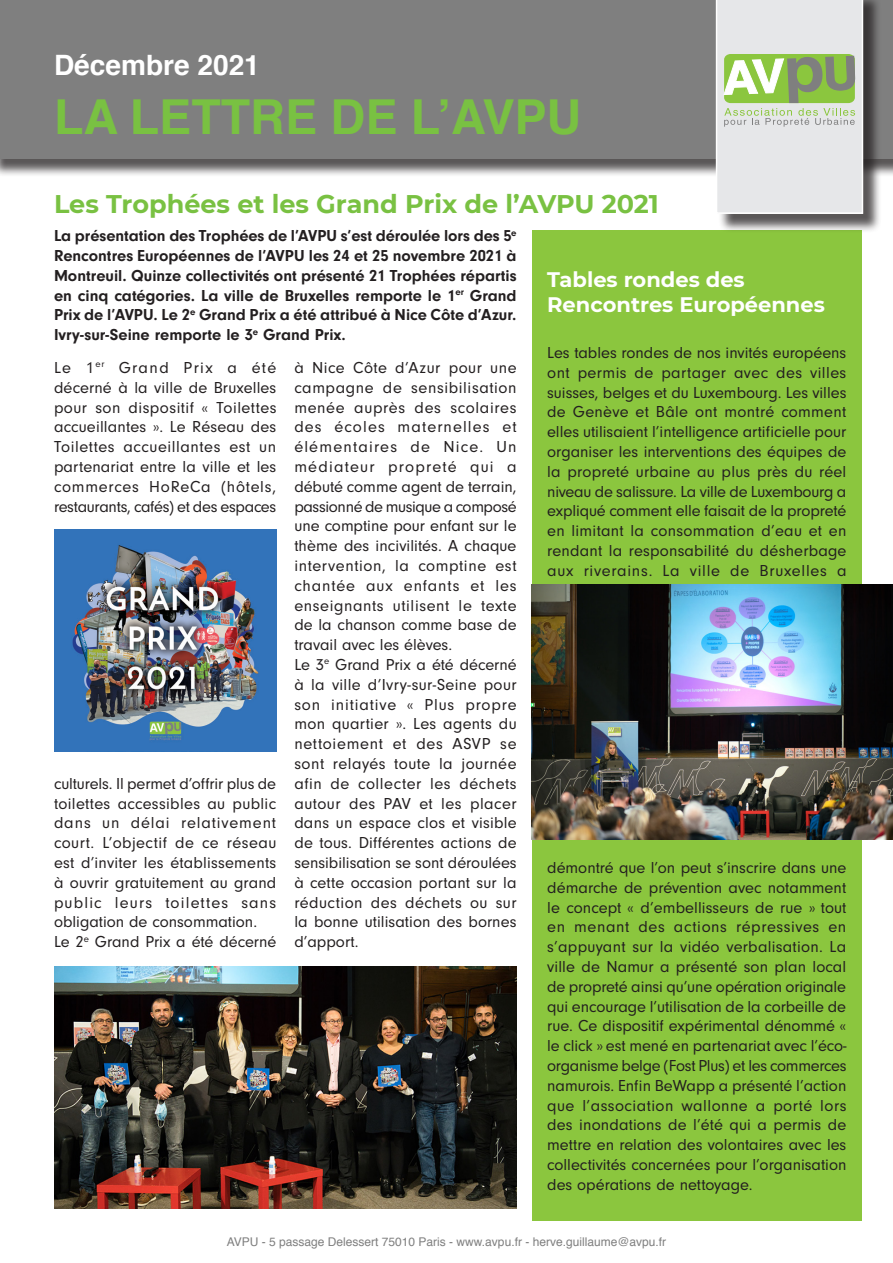
<style>
.page{position:relative;width:893px;height:1263px;background:#fff}
.page>*{position:absolute;margin:0;border:0;box-sizing:border-box;transform-origin:0 0}
.t1{font:700 48.15px "Helvetica";color:#79c142}
.t2{font:700 28.05px "Helvetica";color:#fff}
.t3{font:700 25.5px "Montserrat";color:#79c142}
.t4{font:700 21px "Montserrat";color:#fff}
.t5{font:16.5px/19.8px "Neuzeit Gro";color:#231f20;text-align:justify}
.t6{font:700 16.5px/19.8px "Neuzeit Gro";color:#231f20;text-align:justify}
.t7{font:12px "Helvetica";color:#7f7f7f}
</style>
<div class="page">
<div style="left:532px;top:230px;width:330px;height:990px;background:#8bc63e"></div>
<div style="left:0;top:0;width:893px;height:177px;background:#231f20;opacity:.75"></div>
<div style="left:0;top:0;width:893px;height:159px;background:#7f7f7f"></div>
<div style="left:718px;top:0;width:164px;height:233px;background:#231f20;opacity:.75"></div>
<svg style="left:716px;top:0;width:147px;height:214px;background:#d7dfd0"></svg>
<img style="left:54px;top:529px;width:222px;height:223px">
<img style="left:54px;top:967px;width:463px;height:242px">
<img style="left:532px;top:585px;width:361px;height:255px">
<p class="t2" style="left:54px;top:43px;width:207px">Décembre 2021</p>
<p class="t1" style="left:54px;top:78px;width:529px">LA LETTRE DE L’AVPU</p>
<p class="t3" style="left:54px;top:186px;width:606px">Les Trophées et les Grand Prix de l’AVPU 2021</p>
<p class="t6" style="left:54px;top:226px;width:464px">La présentation des Trophées de l’AVPU s’est déroulée lors des 5<sup>e </sup>Rencontres Européennes de l’AVPU les 24 et 25 novembre 2021 à Montreuil. Quinze collectivités ont présenté 21 Trophées répartis en cinq catégories. La ville de Bruxelles remporte le 1<sup>er</sup> Grand Prix de l’AVPU. Le 2<sup>e</sup> Grand Prix a été attribué à Nice Côte d’Azur.<br>Ivry-sur-Seine remporte le 3<sup>e</sup> Grand Prix.</p>
<p class="t5" style="left:54px;top:358px;width:224px">Le 1<sup>er</sup> Grand Prix a été décerné à la ville de Bruxelles pour son dispositif « Toilettes accueillantes ». Le Réseau des Toilettes accueillantes est un partenariat entre la ville et les commerces HoReCa (hôtels, restaurants, cafés) et des espaces</p>
<p class="t5" style="left:54px;top:774px;width:224px">culturels. Il permet d’offrir plus de toilettes accessibles au public dans un délai relativement court. L’objectif de ce réseau est d’inviter les établissements à ouvrir gratuitement au grand public leurs toilettes sans obligation de consommation.</p>
<p class="t5" style="left:54px;top:932px;width:224px">Le 2<sup>e</sup> Grand Prix a été décerné</p>
<p class="t5" style="left:294px;top:358px;width:224px">à Nice Côte d’Azur pour une campagne de sensibilisation menée auprès des scolaires des écoles maternelles et élémentaires de Nice. Un médiateur propreté qui a débuté comme agent de terrain, passionné de musique a composé une comptine pour enfant sur le thème des incivilités. A chaque intervention, la comptine est chantée aux enfants et les enseignants utilisent le texte de la chanson comme base de travail avec les élèves.</p>
<p class="t5" style="left:294px;top:655px;width:224px">Le 3<sup>e</sup> Grand Prix a été décerné à la ville d’Ivry-sur-Seine pour son initiative « Plus propre mon quartier ». Les agents du nettoiement et des ASVP se sont relayés toute la journée afin de collecter les déchets autour des PAV et les placer dans un espace clos et visible de tous. Différentes actions de sensibilisation se sont déroulées à cette occasion portant sur la réduction des déchets ou sur la bonne utilisation des bornes d’apport.</p>
<p class="t4" style="left:547px;top:264px;width:199px">Tables rondes des</p>
<p class="t4" style="left:547px;top:289px;width:279px">Rencontres Européennes</p>
<p class="t5" style="left:547px;top:343px;width:301px">Les tables rondes de nos invités européens ont permis de partager avec des villes suisses, belges et du Luxembourg. Les villes de Genève et Bâle ont montré comment elles utilisaient l’intelligence artificielle pour organiser les interventions des équipes de la propreté urbaine au plus près du réel niveau de salissure. La ville de Luxembourg a expliqué comment elle faisait de la propreté en limitant la consommation d’eau et en rendant la responsabilité du désherbage aux riverains. La ville de Bruxelles a</p>
<p class="t5" style="left:547px;top:858px;width:301px">démontré que l’on peut s’inscrire dans une démarche de prévention avec notamment le concept « d’embellisseurs de rue » tout en menant des actions répressives en s’appuyant sur la vidéo verbalisation. La ville de Namur a présenté son plan local de propreté ainsi qu’une opération originale qui encourage l’utilisation de la corbeille de rue. Ce dispositif expérimental dénommé « le click » est mené en partenariat avec l’éco&shy;organisme belge (Fost Plus) et les commerces namurois. Enfin BeWapp a présenté l’action que l’association wallonne a porté lors des inondations de l’été qui a permis de mettre en relation des volontaires avec les collectivités concernées pour l’organisation des opérations de nettoyage.</p>
<p class="t7" style="left:227px;top:1232px;width:441px">AVPU - 5 passage Delessert 75010 Paris - www.avpu.fr - herve.guillaume@avpu.fr</p>
</div>
